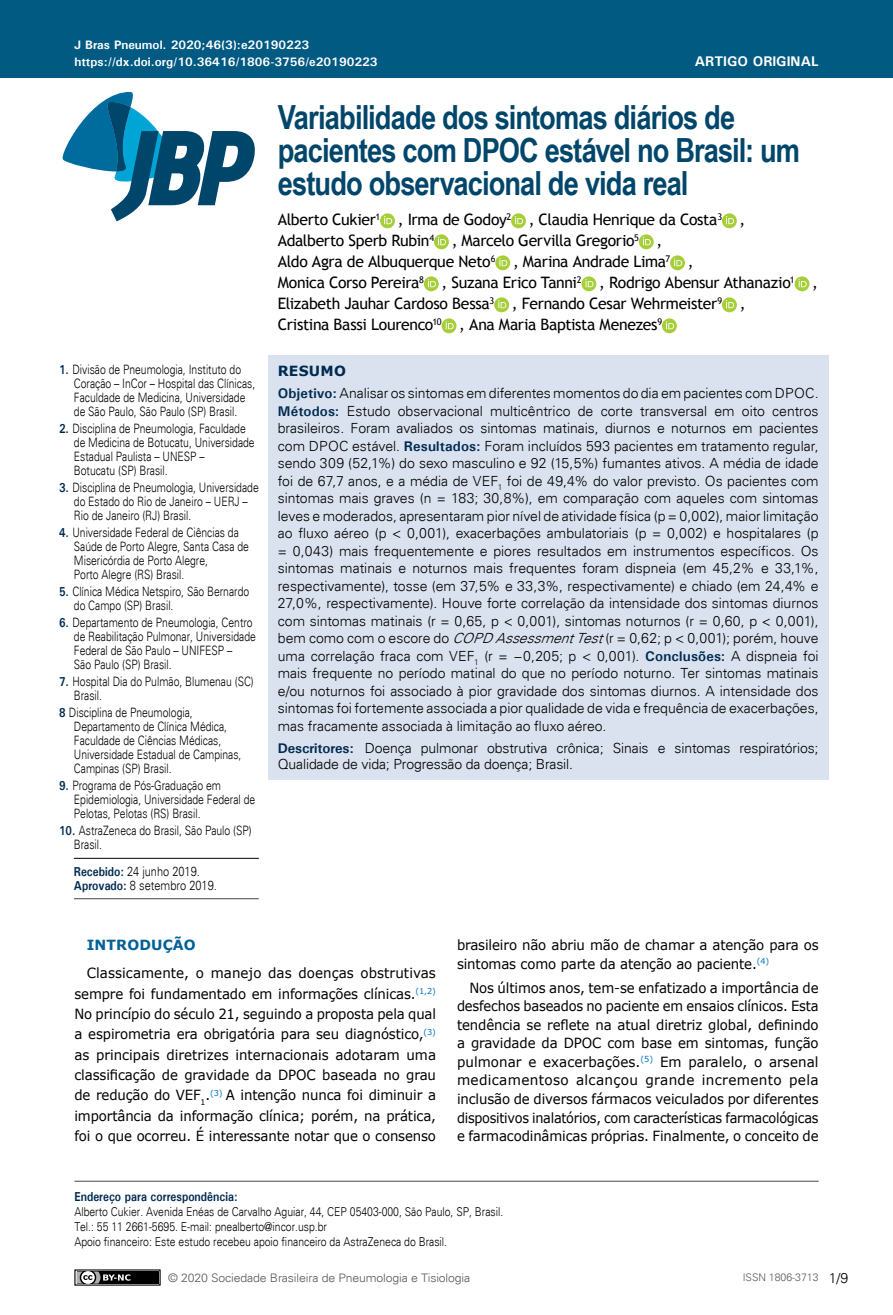
<style>
.page{position:relative;width:893px;height:1315px;background:#fff}
.page>*{position:absolute;margin:0;border:0;box-sizing:border-box;transform-origin:0 0}
.t1{font:700 33.25px/33.2px "Arial Narrow";letter-spacing:-.025em;color:#00466b}
.t2{font:15.75px/21px "Trebuchet MS";letter-spacing:-.02em;color:#000}
.t3{font:300 14px/17.5px "Univers";letter-spacing:-.01em;color:#000;text-align:justify}
.t4{font:14px/18.6px "Verdana";letter-spacing:-.01em;color:#000;scale:.95 1}
.t5{font:14px/20.3px "Verdana";letter-spacing:-.01em;color:#000;text-align:justify;scale:.96 1}
.t6{font:700 14px "Univers";color:#fff}
.t7{font:700 14px "Verdana";letter-spacing:.01em;color:#01609a}
.t8{font:700 14px "Verdana";letter-spacing:.015em;color:#002b51}
.t9{font:300 12.95px/14px "Univers";color:#000;scale:.8 1}
.t10{font:300 12.95px/14.9px "Univers";color:#000;scale:.85 1}
.t11{font:700 12.95px "Univers";color:#002b51;scale:.85 1}
.t12{font:300 12.25px/14.7px "Univers";color:#000;scale:.85 1}
.t13{font:700 12.25px "Univers";color:#fff}
.t14{font:300 11.72px "Univers";letter-spacing:-.01em;color:#58595b;scale:1.04 1}
.t15{font:300 10.5px "Univers";color:#58595b}
.s1{font-weight:700;color:#002b51}
.s2{font-style:italic}
</style>
<div class="page">
<div style="left:0;top:0;width:893px;height:78px;background:#005a82"></div>
<svg style="left:62px;top:91px;width:193px;height:130px"></svg>
<div style="left:75px;top:1270px;width:85px;height:15px;background:#000"></div>
<div style="left:74px;top:1269px;width:87px;height:16px;border:1px solid #000"></div>
<svg style="left:74px;top:1269px;width:56px;height:17px"></svg>
<div style="left:268px;top:355px;width:560px;height:424px;background:#dbe2ef"></div>
<svg style="left:380px;top:213px;width:15px;height:15px"></svg>
<svg style="left:384px;top:216px;width:8px;height:8px"></svg>
<svg style="left:511px;top:213px;width:15px;height:15px"></svg>
<svg style="left:515px;top:216px;width:8px;height:8px"></svg>
<svg style="left:722px;top:213px;width:15px;height:15px"></svg>
<svg style="left:726px;top:216px;width:8px;height:8px"></svg>
<svg style="left:434px;top:234px;width:15px;height:15px"></svg>
<svg style="left:438px;top:237px;width:8px;height:8px"></svg>
<svg style="left:639px;top:234px;width:15px;height:15px"></svg>
<svg style="left:643px;top:237px;width:8px;height:8px"></svg>
<svg style="left:495px;top:256px;width:16px;height:14px"></svg>
<svg style="left:495px;top:255px;width:15px;height:15px"></svg>
<svg style="left:499px;top:258px;width:8px;height:8px"></svg>
<svg style="left:670px;top:255px;width:15px;height:15px"></svg>
<svg style="left:674px;top:258px;width:8px;height:8px"></svg>
<svg style="left:424px;top:276px;width:15px;height:15px"></svg>
<svg style="left:428px;top:279px;width:8px;height:8px"></svg>
<svg style="left:582px;top:276px;width:15px;height:15px"></svg>
<svg style="left:581px;top:276px;width:15px;height:15px"></svg>
<svg style="left:585px;top:279px;width:8px;height:8px"></svg>
<svg style="left:795px;top:277px;width:15px;height:14px"></svg>
<svg style="left:795px;top:276px;width:14px;height:15px"></svg>
<svg style="left:799px;top:279px;width:8px;height:8px"></svg>
<svg style="left:494px;top:301px;width:16px;height:11px"></svg>
<svg style="left:494px;top:297px;width:15px;height:15px"></svg>
<svg style="left:498px;top:300px;width:8px;height:8px"></svg>
<svg style="left:722px;top:297px;width:15px;height:15px"></svg>
<svg style="left:726px;top:300px;width:8px;height:8px"></svg>
<svg style="left:442px;top:319px;width:15px;height:14px"></svg>
<svg style="left:442px;top:318px;width:14px;height:15px"></svg>
<svg style="left:446px;top:321px;width:8px;height:8px"></svg>
<svg style="left:662px;top:318px;width:15px;height:15px"></svg>
<svg style="left:666px;top:321px;width:8px;height:8px"></svg>
<hr style="left:74px;top:1180px;width:745px;height:1px;background:#464547">
<hr style="left:74px;top:858px;width:185px;height:1px;background:#000">
<hr style="left:74px;top:898px;width:185px;height:1px;background:#464547">
<p class="t13" style="left:74px;top:37px;width:236px">J Bras Pneumol. 2020;46(3):e20190223</p>
<p class="t13" style="left:74px;top:54px;width:305px">https://dx.doi.org/10.36416/1806-3756/e20190223</p>
<p class="t6" style="left:695px;top:52px;width:125px">ARTIGO ORIGINAL</p>
<p class="t9" style="left:74px;top:363px;width:228px;text-indent:-15px"><span class="s1">1.</span> Divisão de Pneumologia, Instituto do Coração – InCor – Hospital das Clínicas, Faculdade de Medicina, Universidade de São Paulo, São Paulo (SP) Brasil.</p>
<p class="t9" style="left:74px;top:422px;width:227px;text-indent:-15px"><span class="s1">2.</span> Disciplina de Pneumologia, Faculdade de Medicina de Botucatu, Universidade<br>Estadual Paulista – UNESP –<br>Botucatu (SP) Brasil.</p>
<p class="t9" style="left:74px;top:481px;width:233px;text-indent:-15px"><span class="s1">3.</span> Disciplina de Pneumologia, Universidade do Estado do Rio de Janeiro – UERJ –<br>Rio de Janeiro (RJ) Brasil.</p>
<p class="t9" style="left:74px;top:526px;width:220px;text-indent:-15px"><span class="s1">4.</span> Universidade Federal de Ciências da<br>Saúde de Porto Alegre, Santa Casa de<br>Misericórdia de Porto Alegre,<br>Porto Alegre (RS) Brasil.</p>
<p class="t9" style="left:74px;top:585px;width:221px;text-indent:-15px"><span class="s1">5.</span> Clínica Médica Netspiro, São Bernardo do Campo (SP) Brasil.</p>
<p class="t9" style="left:74px;top:616px;width:229px;text-indent:-15px"><span class="s1">6.</span> Departamento de Pneumologia, Centro de Reabilitação Pulmonar, Universidade Federal de São Paulo – UNIFESP –<br>São Paulo (SP) Brasil.</p>
<p class="t9" style="left:74px;top:674px;width:226px;text-indent:-15px"><span class="s1">7.</span> Hospital Dia do Pulmão, Blumenau (SC)<br>Brasil.</p>
<p class="t9" style="left:74px;top:705px;width:211px;text-indent:-15px"><span class="s1">8</span> Disciplina de Pneumologia,<br>Departamento de Clínica Médica,<br>Faculdade de Ciências Médicas,<br>Universidade Estadual de Campinas,<br>Campinas (SP) Brasil.</p>
<p class="t9" style="left:74px;top:778px;width:228px;text-indent:-15px"><span class="s1">9.</span> Programa de Pós-Graduação em<br>Epidemiologia, Universidade Federal de<br>Pelotas, Pelotas (RS) Brasil.</p>
<p class="t9" style="left:74px;top:823px;width:224px;text-indent:-15px"><span class="s1">10.</span> AstraZeneca do Brasil, São Paulo (SP)<br>Brasil.</p>
<p class="t10" style="left:74px;top:863px;width:170px"><span class="s1">Recebido:</span> 24 junho 2019.<br><span class="s1">Aprovado:</span> 8 setembro 2019.</p>
<h1 class="t1" style="left:278px;top:99px;width:524px">Variabilidade dos sintomas diários de pacientes com DPOC estável no Brasil: um estudo observacional de vida real</h1>
<p class="t2" style="left:278px;top:209px;width:542px">Alberto Cukier<sup>1</sup> , Irma de Godoy<sup>2</sup> , Claudia Henrique da Costa<sup>3</sup> ,<br>Adalberto Sperb Rubin<sup>4</sup> , Marcelo Gervilla Gregorio<sup>5</sup> ,<br>Aldo Agra de Albuquerque Neto<sup>6</sup> , Marina Andrade Lima<sup>7</sup> ,<br>Monica Corso Pereira<sup>8</sup> , Suzana Erico Tanni<sup>2</sup> , Rodrigo Abensur Athanazio<sup>1</sup> , Elizabeth Jauhar Cardoso Bessa<sup>3</sup> , Fernando Cesar Wehrmeister<sup>9</sup> ,<br>Cristina Bassi Lourenco<sup>10</sup> , Ana Maria Baptista Menezes<sup>9</sup></p>
<p class="t8" style="left:278px;top:361px;width:70px">RESUMO</p>
<p class="t3" style="left:278px;top:384px;width:542px"><span class="s1">Objetivo:</span> Analisar os sintomas em diferentes momentos do dia em pacientes com DPOC.<br><span class="s1">Métodos:</span> Estudo observacional multicêntrico de corte transversal em oito centros brasileiros. Foram avaliados os sintomas matinais, diurnos e noturnos em pacientes com DPOC estável. <span class="s1">Resultados:</span> Foram incluídos 593 pacientes em tratamento regular, sendo 309 (52,1%) do sexo masculino e 92 (15,5%) fumantes ativos. A média de idade foi de 67,7 anos, e a média de VEF<sub>1</sub> foi de 49,4% do valor previsto. Os pacientes com sintomas mais graves (n = 183; 30,8%), em comparação com aqueles com sintomas leves e moderados, apresentaram pior nível de atividade física (p = 0,002), maior limitação ao fluxo aéreo (p &lt; 0,001), exacerbações ambulatoriais (p = 0,002) e hospitalares (p = 0,043) mais frequentemente e piores resultados em instrumentos específicos. Os sintomas matinais e noturnos mais frequentes foram dispneia (em 45,2% e 33,1%, respectivamente), tosse (em 37,5% e 33,3%, respectivamente) e chiado (em 24,4% e 27,0%, respectivamente). Houve forte correlação da intensidade dos sintomas diurnos com sintomas matinais (r = 0,65, p &lt; 0,001), sintomas noturnos (r = 0,60, p &lt; 0,001), bem como com o escore do <span class="s2">COPDAssessmentTest</span>(r = 0,62; p &lt; 0,001); porém, houve uma correlação fraca com VEF<sub>1</sub> (r = −0,205; p &lt; 0,001). <span class="s1">Conclusões:</span> A dispneia foi mais frequente no período matinal do que no período noturno. Ter sintomas matinais e/ou noturnos foi associado à pior gravidade dos sintomas diurnos. A intensidade dos sintomas foi fortemente associada a pior qualidade de vida e frequência de exacerbações, mas fracamente associada à limitação ao fluxo aéreo.</p>
<p class="t3" style="left:278px;top:739px;width:542px;line-height:16.8px"><span class="s1">Descritores:</span> Doença pulmonar obstrutiva crônica; Sinais e sintomas respiratórios;<br>Qualidade de vida; Progressão da doença; Brasil.</p>
<p class="t7" style="left:87px;top:935px;width:111px">INTRODUÇÃO</p>
<p class="t5" style="left:74px;top:963px;width:378px;text-indent:12px">Classicamente, o manejo das doenças obstrutivas sempre foi fundamentado em informações clínicas.<sup>(1,2)<br></sup>No princípio do século 21, seguindo a proposta pela qual a espirometria era obrigatória para seu diagnóstico,<sup>(3) </sup>as principais diretrizes internacionais adotaram uma classificação de gravidade da DPOC baseada no grau de redução do VEF<sub>1</sub>.<sup>(3)</sup> A intenção nunca foi diminuir a importância da informação clínica; porém, na prática, foi o que ocorreu. É interessante notar que o consenso</p>
<p class="t4" style="left:457px;top:936px;width:382px">brasileiro não abriu mão de chamar a atenção para os sintomas como parte da atenção ao paciente.<sup>(4)</sup></p>
<p class="t4" style="left:457px;top:978px;width:382px;text-align:justify;text-indent:12px">Nos últimos anos, tem-se enfatizado a importância de desfechos baseados no paciente em ensaios clínicos. Esta tendência se reflete na atual diretriz global, definindo a gravidade da DPOC com base em sintomas, função pulmonar e exacerbações.<sup>(5)</sup> Em paralelo, o arsenal medicamentoso alcançou grande incremento pela inclusão de diversos fármacos veiculados por diferentes dispositivos inalatórios, com características farmacológicas e farmacodinâmicas próprias. Finalmente, o conceito de</p>
<p class="t11" style="left:74px;top:1189px;width:194px">Endereço para correspondência:</p>
<p class="t12" style="left:74px;top:1204px;width:506px">Alberto Cukier. Avenida Enéas de Carvalho Aguiar, 44, CEP 05403-000, São Paulo, SP, Brasil.<br>Tel.: 55 11 2661-5695. E-mail: pnealberto@incor.usp.br<br>Apoio financeiro: Este estudo recebeu apoio financeiro da AstraZeneca do Brasil.</p>
<p class="t14" style="left:168px;top:1270px;width:292px">© 2020 Sociedade Brasileira de Pneumologia e Tisiologia</p>
<p class="t15" style="left:743px;top:1271px;width:77px">ISSN 1806-3713</p>
<p class="t3" style="left:829px;top:1269px;width:21px">1/9</p>
</div>
